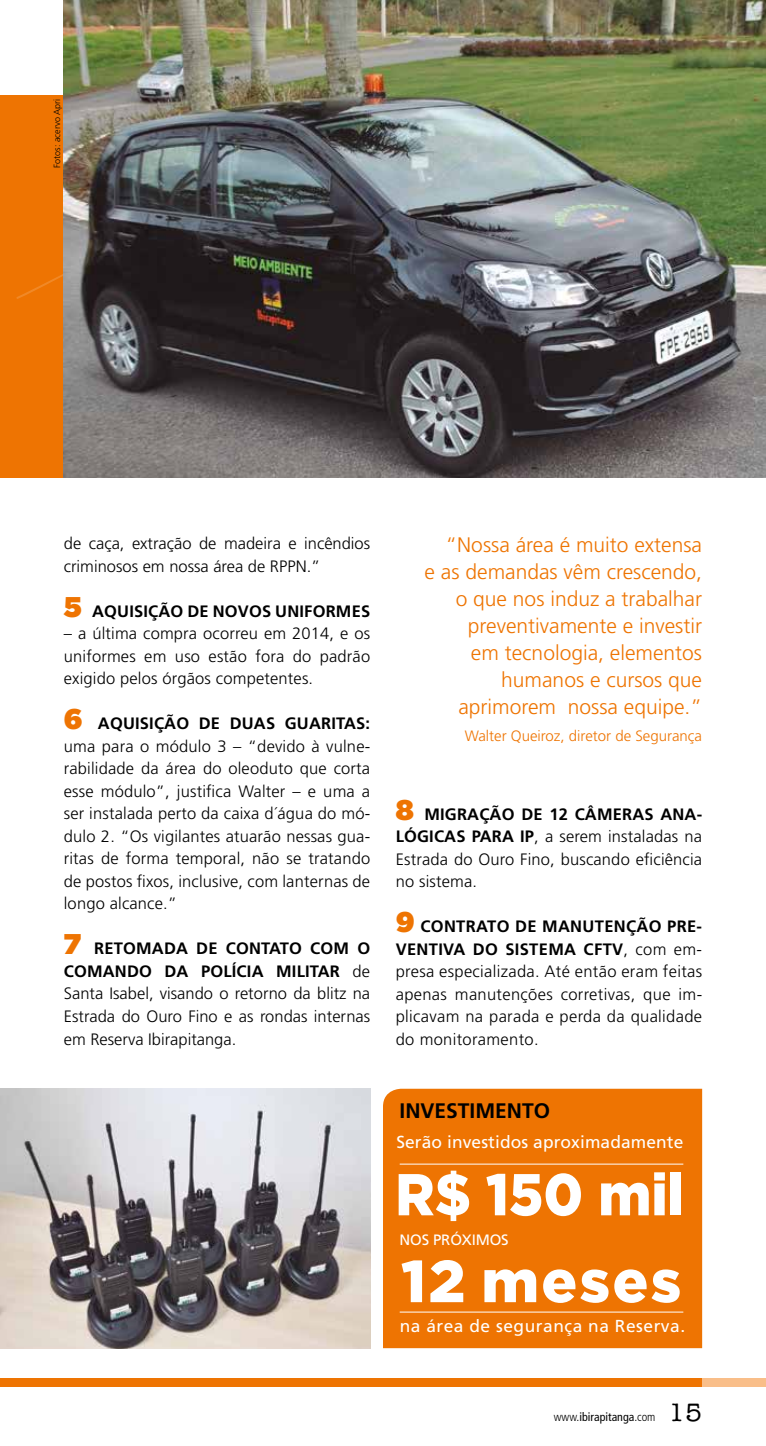
<style>
.page{position:relative;width:766px;height:1446px;background:#fff}
.page>*{position:absolute;margin:0;border:0;box-sizing:border-box;transform-origin:0 0}
.t1{font:900 59.25px "Gotham";letter-spacing:.04em;color:#fff}
.t2{font:900 58.95px "Gotham";color:#fff;scale:.93 1}
.t3{font:300 21px/27px "Frutiger LT Std";color:#ee7402;text-align:right}
.t4{font:700 21px "Frutiger LT Std";color:#000}
.t5{font:17.4px "Frutiger LT Std";letter-spacing:.005em;color:#fff}
.t6{font:17.4px "Frutiger LT Std";letter-spacing:.03em;color:#fff}
.t7{font:300 16.5px/22.5px "Frutiger LT Std";letter-spacing:.01em;color:#000;text-align:justify}
.t8{font:700 16.5px "Frutiger LT Std";letter-spacing:.01em;color:#000}
.t9{font:300 15px "Frutiger LT Std";color:#ee7402}
.t10{font:15px "Frutiger LT Std";letter-spacing:-.01em;color:#fff}
.t11{font:condensed 12px "Frutiger LT Std";color:#000}
.t12{font:300 9px "Frutiger LT Std";color:#000}
.s1{font-family:"Gotham";font-weight:900;font-size:28.5px;color:#ee7402}
.s2{font-weight:700}
.s3{font-weight:300}
.s4{font-family:"American Typewriter Std";font-weight:500;font-stretch:normal;font-size:25.5px}
</style>
<div class="page">
<div style="left:0;top:95px;width:765px;height:382px;background:#ee7402"></div>
<div style="left:0;top:1378px;width:702px;height:9px;background:#ee7402"></div>
<div style="left:702px;top:1378px;width:63px;height:9px;background:#f9be89"></div>
<img style="left:64px;top:0;width:701px;height:477px">
<img style="left:0;top:1089px;width:370px;height:259px">
<div style="left:383px;top:1089px;width:319px;height:259px;background:#ee7402"></div>
<hr style="left:399px;top:1311px;width:284px;height:1px;background:#fff">
<hr style="left:399px;top:1163px;width:284px;height:1px;background:#fff">
<p class="t12" style="left:52px;top:168px;width:71px;rotate:-90deg">Fotos: acervo Apri</p>
<p class="t7" style="left:64px;top:533px;width:308px">de caça, extração de madeira e incêndios criminosos em nossa área de RPPN.”</p>
<p class="t8" style="left:64px;top:601px;width:308px"><span class="s1">5</span> AQUISIÇÃO DE NOVOS UNIFORMES</p>
<p class="t7" style="left:64px;top:623px;width:308px">– a última compra ocorreu em 2014, e os uniformes em uso estão fora do padrão exigido pelos órgãos competentes.</p>
<p class="t7" style="left:64px;top:713px;width:308px"><span class="s1">6</span> <span class="s2">AQUISIÇÃO DE DUAS GUARITAS: </span>uma para o módulo 3 – “devido à vulne&shy;rabilidade da área do oleoduto que corta esse módulo”, justifica Walter – e uma a ser instalada perto da caixa d´água do mó&shy;dulo 2. “Os vigilantes atuarão nessas gua&shy;ritas de forma temporal, não se tratando de postos fixos, inclusive, com lanternas de longo alcance.”</p>
<p class="t7" style="left:64px;top:938px;width:308px"><span class="s1">7</span> <span class="s2">RETOMADA DE CONTATO COM O COMANDO DA POLÍCIA MILITAR</span> de Santa Isabel, visando o retorno da blitz na Estrada do Ouro Fino e as rondas internas em Reserva Ibirapitanga.</p>
<p class="t3" style="left:424px;top:531px;width:279px">“Nossa área é muito extensa<br>e as demandas vêm crescendo, o que nos induz a trabalhar preventivamente e investir<br>em tecnologia, elementos humanos e cursos que aprimorem nossa equipe.”</p>
<p class="t9" style="left:464px;top:727px;width:239px">Walter Queiroz, diretor de Segurança</p>
<p class="t7" style="left:395px;top:803px;width:308px"><span class="s1">8</span> <span class="s2">MIGRAÇÃO DE 12 CÂMERAS ANA-LÓGICAS PARA IP</span>, a serem instaladas na Estrada do Ouro Fino, buscando eficiência no sistema.</p>
<p class="t7" style="left:395px;top:915px;width:308px"><span class="s1">9</span> <span class="s2">CONTRATO DE MANUTENÇÃO PRE-VENTIVA DO SISTEMA CFTV</span>, com em&shy;presa especializada. Até então eram feitas apenas manutenções corretivas, que im&shy;plicavam na parada e perda da qualidade do monitoramento.</p>
<p class="t4" style="left:399px;top:1098px;width:152px">INVESTIMENTO</p>
<p class="t5" style="left:396px;top:1132px;width:288px">Serão investidos aproximadamente</p>
<h2 class="t2" style="left:395px;top:1154px;width:312px">R$ 150 mil</h2>
<p class="t10" style="left:399px;top:1231px;width:111px">NOS PRÓXIMOS</p>
<h1 class="t1" style="left:401px;top:1240px;width:281px">12 meses</h1>
<p class="t6" style="left:399px;top:1315px;width:287px">na área de segurança na Reserva.</p>
<p class="t11" style="left:553px;top:1410px;width:150px"><span class="s3">www.</span>ibirapitanga<span class="s3">.com</span> <span class="s4">15</span></p>
</div>
